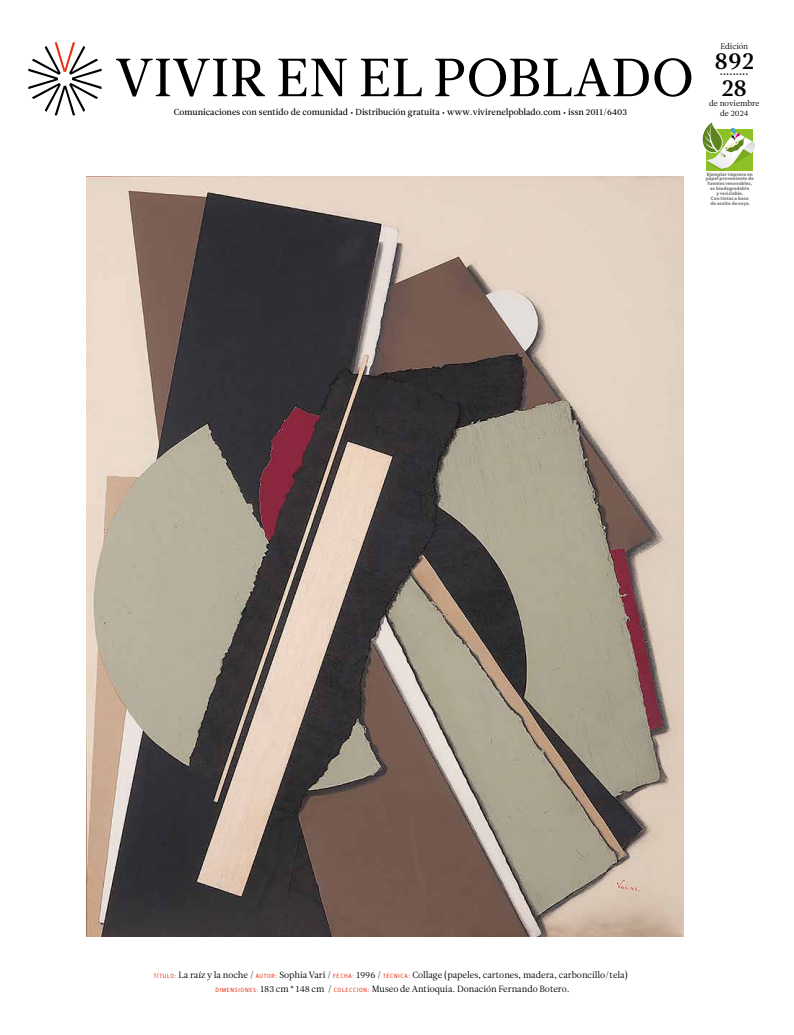
<style>
.page{position:relative;width:794px;height:1035px;background:#fff}
.page>*{position:absolute;margin:0;border:0;box-sizing:border-box;transform-origin:0 0}
.t1{font:24px "Leitura News Roman 3";color:#000}
.t2{font:9px/14px "Leitura News Roman 1";color:#000;text-align:center}
.t3{font:8.8px "Leitura News Roman 2";color:#000}
.t4{font:8px "Leitura News Roman 1";color:#000}
.t5{font:8px "Leitura Display";color:#000}
.t6{font:900 4.9px/4.9px "Myriad Pro";color:#818383;text-align:center}
.s1{font-family:"Leitura Sans Grot 2";font-size:6px;color:#e73314}
</style>
<div class="page">
<svg style="left:28px;top:42px;width:74px;height:73px"></svg>
<svg style="left:116px;top:58px;width:575px;height:39px"></svg>
<svg style="left:702px;top:122px;width:53px;height:49px"></svg>
<img style="left:87px;top:176px;width:597px;height:761px">
<p class="t4" style="left:720px;top:41px;width:29px">Edición</p>
<h1 class="t1" style="left:714px;top:46px;width:41px">892</h1>
<p class="t5" style="left:720px;top:69px;width:30px">•••••••••</p>
<h1 class="t1" style="left:721px;top:74px;width:27px">28</h1>
<p class="t4" style="left:709px;top:99px;width:52px">de noviembre</p>
<p class="t3" style="left:174px;top:107px;width:454px">Comunicaciones con sentido de comunidad • Distribución gratuita • www.vivirenelpoblado.com • issn 2011/6403</p>
<p class="t4" style="left:720px;top:109px;width:30px">de 2024</p>
<p class="t6" style="left:706px;top:171px;width:49px">Ejemplar impreso en papel proveniente de fuentes renovables, es biodegradable<br>y reciclable.<br>Con tintas a base<br>de aceite de soya.</p>
<p class="t2" style="left:154px;top:968px;width:476px"><span class="s1">TÍTULO:</span> La raíz y la noche / <span class="s1">AUTOR:</span> Sophia Vari / <span class="s1">FECHA:</span> 1996 / <span class="s1">TÉCNICA:</span> Collage (papeles, cartones, madera, carboncillo/tela)<br><span class="s1">DIMENSIONES:</span> 183 cm * 148 cm / <span class="s1">COLECCIÓN:</span> Museo de Antioquia. Donación Fernando Botero.</p>
</div>
